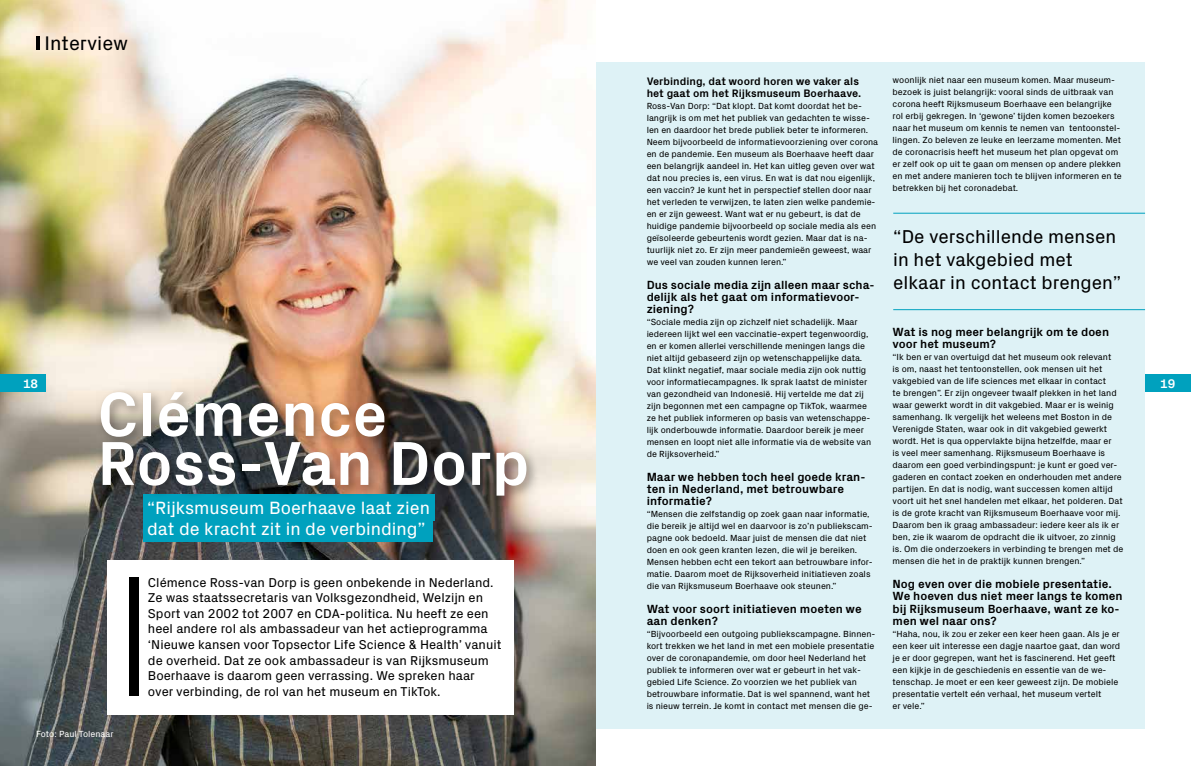
<style>
.page{position:relative;width:1191px;height:766px;background:#fff}
.page>*{position:absolute;margin:0;border:0;box-sizing:border-box;transform-origin:0 0}
.t1{font:700 62.9px/49px "Px Grotesk";color:#fff}
.t2{font:20px "Px Grotesk";color:#000}
.t3{font:18.9px/22.7px "Px Grotesk";color:#000}
.t4{font:18px/21.7px "Px Grotesk";color:#fff}
.t5{font:13px/15.6px "Px Grotesk";color:#000}
.t6{font:700 12.6px "Px Grotesk";color:#fff}
.t7{font:700 12px/12px "Px Grotesk";color:#000}
.t8{font:700 11px/12px "Px Grotesk";color:#000}
.t9{font:9px/12px "Px Grotesk";color:#000}
.t10{font:9px "Px Grotesk";color:#fff}
</style>
<div class="page">
<div style="left:93px;top:62px;width:1052px;height:667px;background:#def2f6"></div>
<img style="left:0;top:0;width:595px;height:765px">
<div style="left:0;top:374px;width:46px;height:18px;background:#00a1be"></div>
<div style="left:108px;top:560px;width:406px;height:154px;background:#fff"></div>
<div style="left:129px;top:577px;width:9px;height:118px;background:#000"></div>
<div style="left:143px;top:494px;width:291px;height:26px;background:#00a1be"></div>
<div style="left:143px;top:520px;width:289px;height:21px;background:#00a1be"></div>
<hr style="left:36px;top:36px;width:4px;height:14px;background:#000">
<div style="left:96px;top:386px;width:444px;height:123px;background:#000;opacity:.35"></div>
<div style="left:1145px;top:374px;width:46px;height:18px;background:#00a1be"></div>
<hr style="left:893px;top:213px;width:252px;height:1px;background:#00a1be">
<hr style="left:893px;top:309px;width:252px;height:1px;background:#00a1be">
<h2 class="t2" style="left:45px;top:29px;width:85px">Interview</h2>
<h3 class="t6" style="left:23px;top:374px;width:17px">18</h3>
<h1 class="t1" style="left:97px;top:386px;width:434px">Clémence<br>Ross-Van Dorp</h1>
<h3 class="t4" style="left:147px;top:495px;width:284px">“Rijksmuseum Boerhaave laat zien dat de kracht zit in de verbinding”</h3>
<p class="t5" style="left:148px;top:573px;width:355px">Clémence Ross-van Dorp is geen onbekende in Nederland.<br>Ze was staatssecretaris van Volksgezondheid, Welzijn en Sport van 2002 tot 2007 en CDA-politica. Nu heeft ze een heel andere rol als ambassadeur van het actieprogramma ‘Nieuwe kansen voor Topsector Life Science &amp; Health’ vanuit de overheid. Dat ze ook ambassadeur is van Rijksmuseum Boerhaave is daarom geen verrassing. We spreken haar over verbinding, de rol van het museum en TikTok.</p>
<p class="t10" style="left:36px;top:727px;width:79px">Foto: Paul Tolenaar</p>
<p class="t8" style="left:646px;top:74px;width:216px">Verbinding, dat woord horen we vaker als het gaat om het Rijksmuseum Boerhaave.</p>
<p class="t9" style="left:646px;top:99px;width:233px">Ross-Van Dorp: “Dat klopt. Dat komt doordat het be&shy;langrijk is om met het publiek van gedachten te wisse&shy;len en daardoor het brede publiek beter te informeren.<br>Neem bijvoorbeeld de informatievoorziening over corona en de pandemie. Een museum als Boerhaave heeft daar een belangrijk aandeel in. Het kan uitleg geven over wat dat nou precies is, een virus. En wat is dat nou eigenlijk, een vaccin? Je kunt het in perspectief stellen door naar het verleden te verwijzen, te laten zien welke pandemie&shy;en er zijn geweest. Want wat er nu gebeurt, is dat de huidige pandemie bijvoorbeeld op sociale media als een geïsoleerde gebeurtenis wordt gezien. Maar dat is na&shy;tuurlijk niet zo. Er zijn meer pandemieën geweest, waar we veel van zouden kunnen leren.”</p>
<h3 class="t7" style="left:646px;top:278px;width:229px">Dus sociale media zijn alleen maar scha&shy;delijk als het gaat om informatievoor&shy;ziening?</h3>
<p class="t9" style="left:646px;top:315px;width:226px">“Sociale media zijn op zichzelf niet schadelijk. Maar iedereen lijkt wel een vaccinatie-expert tegenwoordig, en er komen allerlei verschillende meningen langs die niet altijd gebaseerd zijn op wetenschappelijke data.<br>Dat klinkt negatief, maar sociale media zijn ook nuttig voor informatiecampagnes. Ik sprak laatst de minister van gezondheid van Indonesië. Hij vertelde me dat zij zijn begonnen met een campagne op TikTok, waarmee ze het publiek informeren op basis van wetenschappe&shy;lijk onderbouwde informatie. Daardoor bereik je meer mensen en loopt niet alle informatie via de website van de Rijksoverheid.”</p>
<h3 class="t7" style="left:646px;top:470px;width:220px">Maar we hebben toch heel goede kran&shy;ten in Nederland, met betrouwbare informatie?</h3>
<p class="t9" style="left:646px;top:507px;width:228px">“Mensen die zelfstandig op zoek gaan naar informatie, die bereik je altijd wel en daarvoor is zo’n publiekscam&shy;pagne ook bedoeld. Maar juist de mensen die dat niet doen en ook geen kranten lezen, die wil je bereiken.<br>Mensen hebben echt een tekort aan betrouwbare infor&shy;matie. Daarom moet de Rijksoverheid initiatieven zoals die van Rijksmuseum Boerhaave ook steunen.”</p>
<h3 class="t7" style="left:646px;top:602px;width:217px">Wat voor soort initiatieven moeten we aan denken?</h3>
<p class="t9" style="left:646px;top:627px;width:230px">“Bijvoorbeeld een outgoing publiekscampagne. Binnen&shy;kort trekken we het land in met een mobiele presentatie over de coronapandemie, om door heel Nederland het publiek te informeren over wat er gebeurt in het vak&shy;gebied Life Science. Zo voorzien we het publiek van betrouwbare informatie. Dat is wel spannend, want het is nieuw terrein. Je komt in contact met mensen die ge-</p>
<p class="t9" style="left:892px;top:73px;width:231px">woonlijk niet naar een museum komen. Maar museum&shy;bezoek is juist belangrijk: vooral sinds de uitbraak van corona heeft Rijksmuseum Boerhaave een belangrijke rol erbij gekregen. In ‘gewone’ tijden komen bezoekers naar het museum om kennis te nemen van tentoonstel&shy;lingen. Zo beleven ze leuke en leerzame momenten. Met de coronacrisis heeft het museum het plan opgevat om er zelf ook op uit te gaan om mensen op andere plekken en met andere manieren toch te blijven informeren en te betrekken bij het coronadebat.</p>
<h3 class="t3" style="left:893px;top:224px;width:229px">“De verschillende mensen in het vakgebied met elkaar in contact brengen”</h3>
<h3 class="t7" style="left:892px;top:325px;width:218px">Wat is nog meer belangrijk om te doen voor het museum?</h3>
<p class="t9" style="left:892px;top:350px;width:232px">“Ik ben er van overtuigd dat het museum ook relevant<br>is om, naast het tentoonstellen, ook mensen uit het vakgebied van de life sciences met elkaar in contact<br>te brengen”. Er zijn ongeveer twaalf plekken in het land waar gewerkt wordt in dit vakgebied. Maar er is weinig samenhang. Ik vergelijk het weleens met Boston in de Verenigde Staten, waar ook in dit vakgebied gewerkt wordt. Het is qua oppervlakte bijna hetzelfde, maar er<br>is veel meer samenhang. Rijksmuseum Boerhaave is daarom een goed verbindingspunt: je kunt er goed ver&shy;gaderen en contact zoeken en onderhouden met andere partijen. En dat is nodig, want successen komen altijd voort uit het snel handelen met elkaar, het polderen. Dat is de grote kracht van Rijksmuseum Boerhaave voor mij.<br>Daarom ben ik graag ambassadeur: iedere keer als ik er ben, zie ik waarom de opdracht die ik uitvoer, zo zinnig is. Om die onderzoekers in verbinding te brengen met de mensen die het in de praktijk kunnen brengen.”</p>
<h3 class="t7" style="left:892px;top:577px;width:232px">Nog even over die mobiele presentatie.<br>We hoeven dus niet meer langs te komen bij Rijksmuseum Boerhaave, want ze ko&shy;men wel naar ons?</h3>
<p class="t9" style="left:892px;top:626px;width:229px">“Haha, nou, ik zou er zeker een keer heen gaan. Als je er een keer uit interesse een dagje naartoe gaat, dan word je er door gegrepen, want het is fascinerend. Het geeft een kijkje in de geschiedenis en essentie van de we&shy;tenschap. Je moet er een keer geweest zijn. De mobiele presentatie vertelt eén verhaal, het museum vertelt<br>er vele.”</p>
<h3 class="t6" style="left:1160px;top:374px;width:17px">19</h3>
</div>
